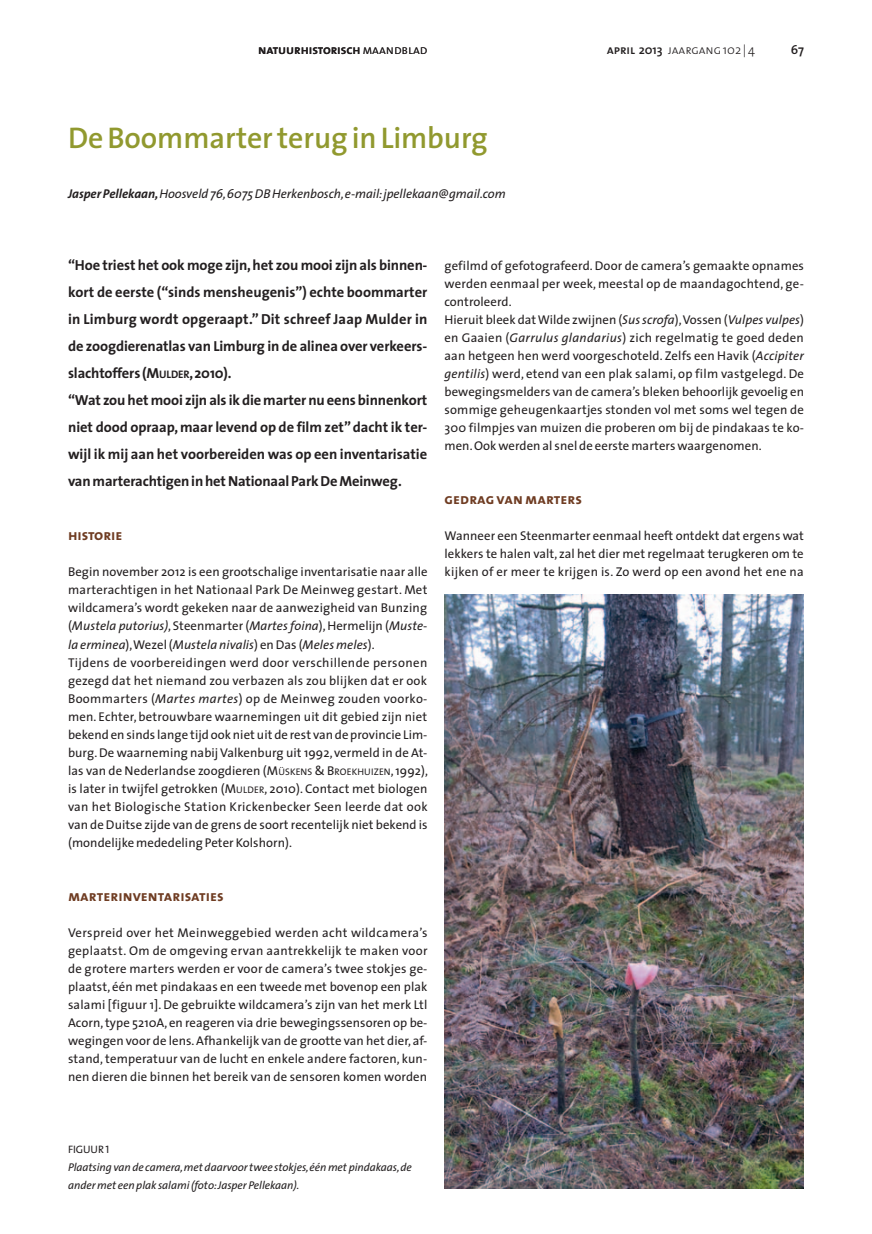
<style>
.page{position:relative;width:872px;height:1234px;background:#fff}
.page>*{position:absolute;margin:0;border:0;box-sizing:border-box;transform-origin:0 0}
.t1{font:600 30px "The Sans";letter-spacing:-.005em;color:#91992f}
.t2{font:15px "The Sans Bold Caps";letter-spacing:.005em;color:#6f3c22}
.t3{font:700 14.55px/27px "The Sans";letter-spacing:-.005em;color:#231f20}
.t4{font:12.75px/18px "The Sans";letter-spacing:.01em;color:#231f20}
.t5{font:italic 12.75px "The Sans";letter-spacing:-.005em;color:#231f20}
.t6{font:12.75px "The Sans Semi Bold Caps";letter-spacing:-.005em;color:#231f20}
.t7{font:12.75px "The Sans Light Caps";letter-spacing:-.005em;color:#231f20}
.t8{font:600 12.75px "The Sans";color:#231f20}
.t9{font:italic 11.25px/18px "The Sans";letter-spacing:-.005em;color:#231f20}
.t10{font:10.8px "The Sans Caps";letter-spacing:-.005em;color:#231f20}
.s1{font-family:"The Sans Light Caps"}
.s2{font-family:"The Sans Semi Bold Caps"}
.s3{font-family:"The Sans";font-weight:600}
.s4{font-family:"The Sans";font-weight:300}
.s5{font-weight:700}
.s6{font-style:inherit}
.s7{font-size:10.95px}
.s8{font-style:italic}
.s9{font-size:9.6px}
</style>
<div class="page">
<img style="left:444px;top:594px;width:360px;height:594px">
<p class="t6" style="left:258px;top:39px;width:171px">natuurhistorisch<span class="s1">maandblad</span></p>
<p class="t7" style="left:607px;top:39px;width:150px"><span class="s2">april</span> <span class="s3">2013</span> jaargang <span class="s4">102 | 4</span></p>
<p class="t8" style="left:791px;top:39px;width:15px">67</p>
<h1 class="t1" style="left:68px;top:113px;width:421px">De Boommarter terug in Limburg</h1>
<p class="t5" style="left:68px;top:183px;width:439px"><span class="s5">Jasper Pellekaan,</span> Hoosveld 76, 6075 DB Herkenbosch, e-mail: jpellekaan@gmail.com</p>
<p class="t3" style="left:68px;top:251px;width:361px">“Hoe triest het ook moge zijn, het zou mooi zijn als binnen&shy;kort de eerste (“sinds mensheugenis”) echte boommarter in Limburg wordt opgeraapt.” Dit schreef Jaap Mulder in de zoogdierenatlas van Limburg in de alinea over verkeers&shy;slachtoffers (<span class="s6">M</span><span class="s7">ULDER</span><span class="s6">, 2010</span>).<br>“Wat zou het mooi zijn als ik die marter nu eens binnenkort niet dood opraap, maar levend op de film zet” dacht ik ter&shy;wijl ik mij aan het voorbereiden was op een inventarisatie van marterachtigen in het Nationaal Park De Meinweg.</p>
<p class="t2" style="left:68px;top:522px;width:56px">historie</p>
<p class="t4" style="left:68px;top:562px;width:361px">Begin november 2012 is een grootschalige inventarisatie naar alle marterachtigen in het Nationaal Park De Meinweg gestart. Met wildcamera’s wordt gekeken naar de aanwezigheid van Bunzing (<span class="s8">Mustela putorius)</span>, Steenmarter (<span class="s8">Martes foina</span>), Hermelijn (<span class="s8">Muste&shy;la erminea</span>), Wezel (<span class="s8">Mustela nivalis</span>) en Das (<span class="s8">Meles meles</span>).<br>Tijdens de voorbereidingen werd door verschillende personen gezegd dat het niemand zou verbazen als zou blijken dat er ook Boommarters (<span class="s8">Martes martes</span>) op de Meinweg zouden voorko&shy;men. Echter, betrouwbare waarnemingen uit dit gebied zijn niet bekend en sinds lange tijd ook niet uit de rest van de provincie Lim&shy;burg. De waarneming nabij Valkenburg uit 1992, vermeld in de At&shy;las van de Nederlandse zoogdieren (<span class="s6">M</span><span class="s9">ÜSKENS</span> <span class="s6">&amp; B</span><span class="s9">ROEKH UIZEN</span><span class="s6">, 1992), </span>is later in twijfel getrokken <span class="s6">(M</span><span class="s9">ULDER</span><span class="s6">, 2010</span>). Contact met biologen van het Biologische Station Krickenbecker Seen leerde dat ook van de Duitse zijde van de grens de soort recentelijk niet bekend is (mondelijke mededeling Peter Kolshorn).</p>
<p class="t4" style="left:444px;top:256px;width:361px">gefilmd of gefotografeerd. Door de camera’s gemaakte opnames werden eenmaal per week, meestal op de maandagochtend, ge&shy;controleerd.<br>Hieruit bleek dat Wilde zwijnen (<span class="s8">Sus scrofa</span>), Vossen (<span class="s8">Vulpes vulpes</span>) en Gaaien (<span class="s8">Garrulus glandarius</span>) zich regelmatig te goed deden aan hetgeen hen werd voorgeschoteld. Zelfs een Havik (<span class="s8">Accipiter gentilis</span>) werd, etend van een plak salami, op film vastgelegd. De bewegingsmelders van de camera’s bleken behoorlijk gevoelig en sommige geheugenkaartjes stonden vol met soms wel tegen de 300 filmpjes van muizen die proberen om bij de pindakaas te ko&shy;men. Ook werden al snel de eerste marters waargenomen.</p>
<p class="t2" style="left:444px;top:486px;width:139px">gedrag van marters</p>
<p class="t4" style="left:444px;top:526px;width:361px;text-align:justify">Wanneer een Steenmarter eenmaal heeft ontdekt dat ergens wat lekkers te halen valt, zal het dier met regelmaat terugkeren om te kijken of er meer te krijgen is. Zo werd op een avond het ene na</p>
<p class="t2" style="left:68px;top:882px;width:157px">marterinventarisaties</p>
<p class="t4" style="left:68px;top:922px;width:361px;text-align:justify">Verspreid over het Meinweggebied werden acht wildcamera’s geplaatst. Om de omgeving ervan aantrekkelijk te maken voor de grotere marters werden er voor de camera’s twee stokjes ge&shy;plaatst, één met pindakaas en een tweede met bovenop een plak salami [figuur 1]. De gebruikte wildcamera’s zijn van het merk Ltl Acorn, type 5210A, en reageren via drie bewegingssensoren op be&shy;wegingen voor de lens. Afhankelijk van de grootte van het dier, af&shy;stand, temperatuur van de lucht en enkele andere factoren, kun&shy;nen dieren die binnen het bereik van de sensoren komen worden</p>
<p class="t10" style="left:68px;top:1139px;width:43px">FIGUUR 1</p>
<p class="t9" style="left:68px;top:1157px;width:345px">Plaatsing van de camera, met daarvoor twee stokjes, één met pindakaas, de ander met een plak salami (foto: Jasper Pellekaan).</p>
</div>
